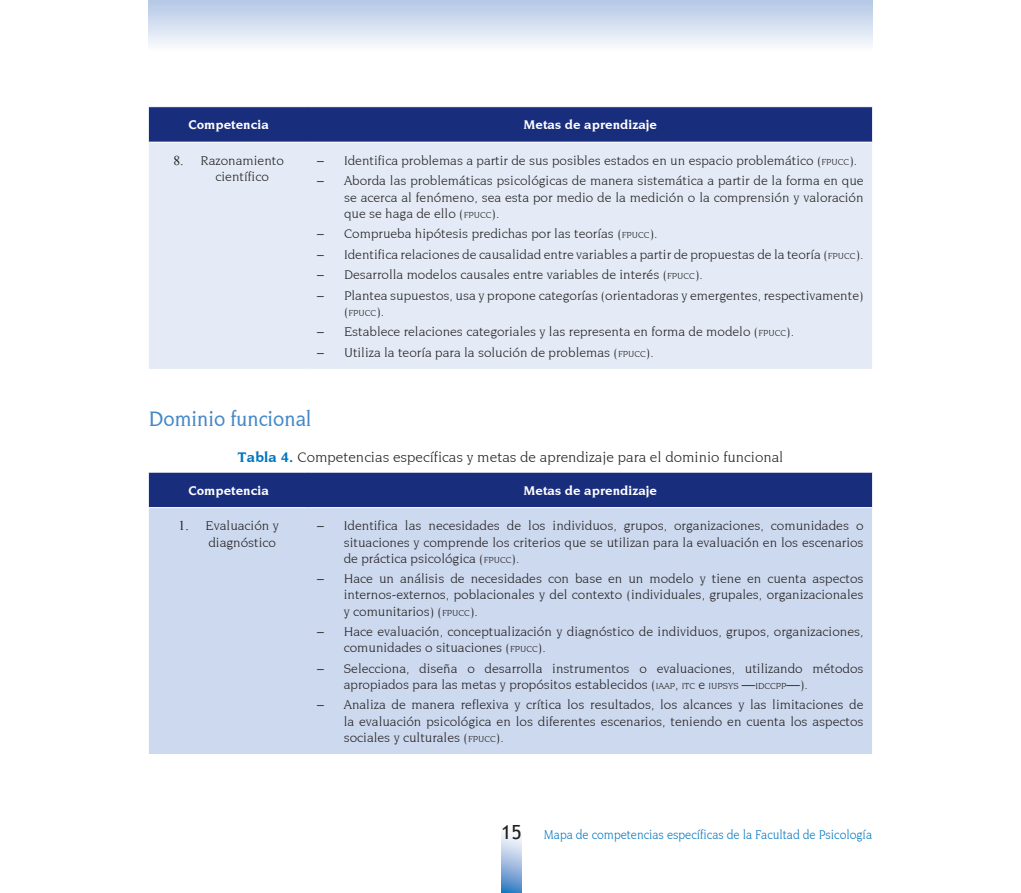
<style>
.page{position:relative;width:1021px;height:893px;background:#fff}
.page>*{position:absolute;margin:0;border:0;box-sizing:border-box;transform-origin:0 0}
.t1{font:500 22.5px "Trident Medium S Si";color:#4588c7;scale:.9 1}
.t2{font:15px "Trident S Si";color:#231f20}
.t3{font:13.5px/16.2px "Trident S Si";color:#231f20;text-align:justify}
.t4{font:700 13.5px "Trident S Si";color:#fff}
.t5{font:13.5px "Trident S Si";color:#0076be;scale:.9 1}
.t6{font:9.45px "Trident S Si";color:#231f20}
.s1{font-family:"Times New Roman"}
.s2{font-style:inherit}
.s3{font-size:9.45px}
.s4{font-size:13.5px}
.s5{font-weight:700;color:#0076be}
.s6{font-family:"Trebuchet MS";font-size:19.5px;color:#231f20}
</style>
<div class="page">
<svg style="left:501px;top:831px;width:21px;height:62px"></svg>
<div style="left:149px;top:0;width:723px;height:51px;background:linear-gradient(to bottom,#b3c6e6,#fbfcfe)"></div>
<div style="left:149px;top:107px;width:723px;height:35px;background:#182d7c"></div>
<div style="left:149px;top:143px;width:723px;height:226px;background:#e4ebf6"></div>
<div style="left:149px;top:473px;width:723px;height:34px;background:#182d7c"></div>
<div style="left:149px;top:508px;width:723px;height:246px;background:#ccd9ee"></div>
<p class="t4" style="left:188px;top:117px;width:82px">Competencia</p>
<p class="t4" style="left:523px;top:117px;width:135px">Metas de aprendizaje</p>
<p class="t3" style="left:215px;top:152px;width:70px;text-indent:-42px"><span class="s1">8.</span> Razonamiento científico</p>
<p class="t3" style="left:317px;top:152px;width:541px">– Identifica problemas a partir de sus posibles estados en un espacio problemático <span class="s2">(</span><span class="s3">FPUCC</span><span class="s2">).</span></p>
<p class="t3" style="left:344px;top:173px;width:521px;text-indent:-27px">– Aborda las problemáticas psicológicas de manera sistemática a partir de la forma en que se acerca al fenómeno, sea esta por medio de la medición o la comprensión y valoración que se haga de ello <span class="s2">(</span><span class="s3">FPUCC</span><span class="s2">).</span></p>
<p class="t3" style="left:317px;top:225px;width:342px">– Comprueba hipótesis predichas por las teorías <span class="s2">(</span><span class="s3">FPUCC</span><span class="s2">).</span></p>
<p class="t3" style="left:317px;top:246px;width:548px">– Identifica relaciones de causalidad entre variables a partir de propuestas de la teoría <span class="s2">(</span><span class="s3">FPUCC</span><span class="s2">).</span></p>
<p class="t3" style="left:317px;top:266px;width:387px">– Desarrolla modelos causales entre variables de interés <span class="s2">(</span><span class="s3">FPUCC</span><span class="s2">).</span></p>
<p class="t3" style="left:317px;top:287px;width:548px">– Plantea supuestos, usa y propone categorías (orientadoras y emergentes, respectivamente)</p>
<p class="t6" style="left:344px;top:307px;width:42px"><span class="s4">(</span>FPUCC<span class="s4">).</span></p>
<p class="t3" style="left:317px;top:323px;width:478px">– Establece relaciones categoriales y las representa en forma de modelo <span class="s2">(</span><span class="s3">FPUCC</span><span class="s2">).</span></p>
<p class="t3" style="left:317px;top:344px;width:338px">– Utiliza la teoría para la solución de problemas <span class="s2">(</span><span class="s3">FPUCC</span><span class="s2">).</span></p>
<h1 class="t1" style="left:149px;top:406px;width:182px">Dominio funcional</h1>
<p class="t2" style="left:237px;top:448px;width:547px"><span class="s5">Tabla 4.</span> Competencias específicas y metas de aprendizaje para el dominio funcional</p>
<p class="t4" style="left:188px;top:483px;width:82px">Competencia</p>
<p class="t4" style="left:523px;top:483px;width:135px">Metas de aprendizaje</p>
<p class="t3" style="left:179px;top:518px;width:102px;text-align:right"><span class="s1">1.</span> Evaluación y diagnóstico</p>
<p class="t3" style="left:344px;top:518px;width:521px;text-indent:-27px">– Identifica las necesidades de los individuos, grupos, organizaciones, comunidades o situaciones y comprende los criterios que se utilizan para la evaluación en los escenarios de práctica psicológica <span class="s2">(</span><span class="s3">FPUCC</span><span class="s2">)</span>.</p>
<p class="t3" style="left:344px;top:570px;width:521px;text-indent:-27px">– Hace un análisis de necesidades con base en un modelo y tiene en cuenta aspectos internos-externos, poblacionales y del contexto (individuales, grupales, organizacionales y comunitarios) <span class="s2">(</span><span class="s3">FPUCC</span><span class="s2">)</span>.</p>
<p class="t3" style="left:344px;top:623px;width:521px;text-indent:-27px">– Hace evaluación, conceptualización y diagnóstico de individuos, grupos, organizaciones, comunidades o situaciones <span class="s2">(</span><span class="s3">FPUCC</span><span class="s2">)</span>.</p>
<p class="t3" style="left:344px;top:660px;width:521px;text-indent:-27px">– Selecciona, diseña o desarrolla instrumentos o evaluaciones, utilizando métodos apropiados para las metas y propósitos establecidos <span class="s2">(</span><span class="s3">IAAP</span>, <span class="s3">ITC</span> e <span class="s3">IUPSYS</span> —<span class="s3">IDCCPP</span><span class="s2">—)</span>.</p>
<p class="t3" style="left:344px;top:697px;width:521px;text-indent:-27px">– Analiza de manera reflexiva y crítica los resultados, los alcances y las limitaciones de la evaluación psicológica en los diferentes escenarios, teniendo en cuenta los aspectos sociales y culturales <span class="s2">(</span><span class="s3">FPUCC</span><span class="s2">)</span>.</p>
<p class="t5" style="left:501px;top:827px;width:413px"><span class="s6">15</span> Mapa de competencias específicas de la Facultad de Psicología</p>
</div>
